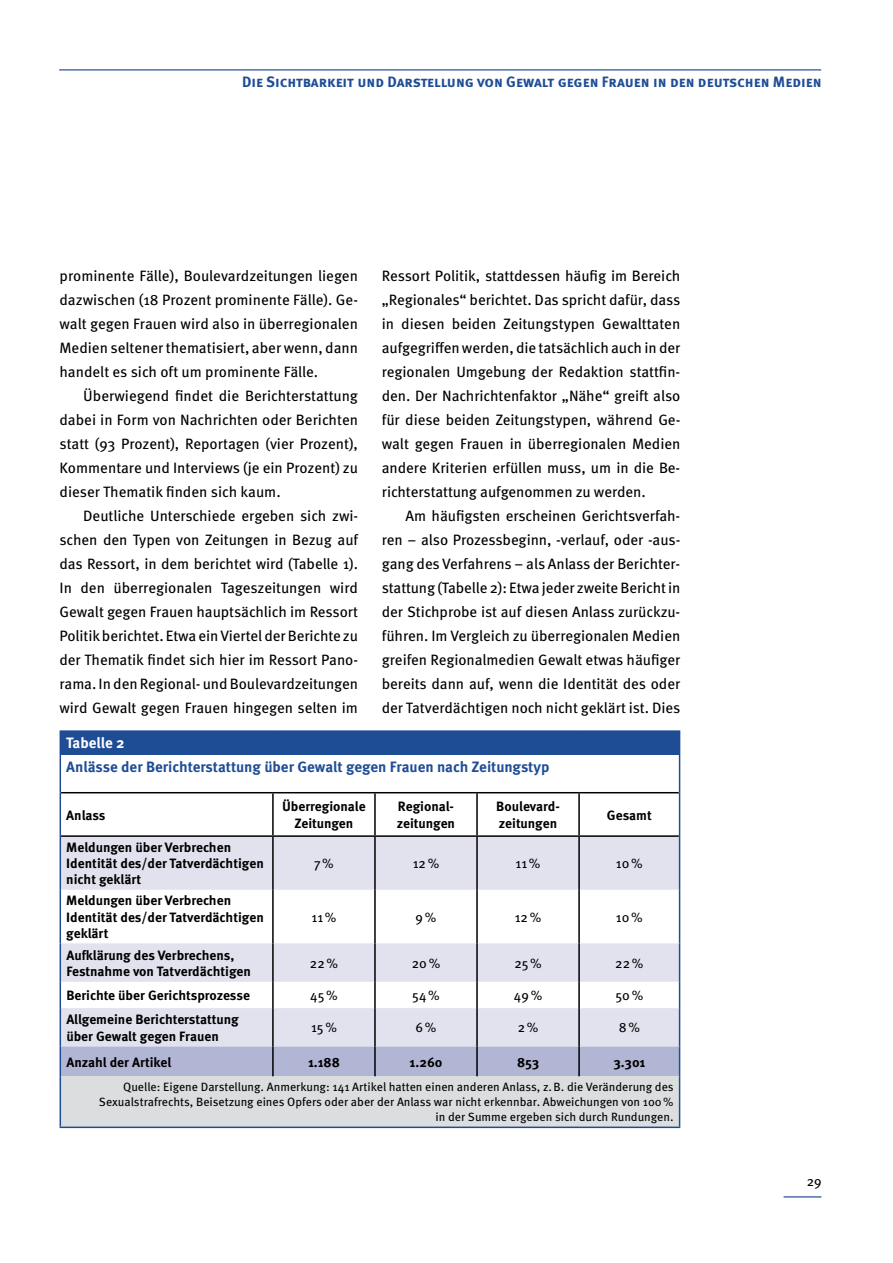
<style>
.page{position:relative;width:893px;height:1263px;background:#fff}
.page>*{position:absolute;margin:0;border:0;box-sizing:border-box;transform-origin:0 0}
.t1{font:15px/24px "Meta OT";letter-spacing:-.005em;color:#000;text-align:justify}
.t2{font:700 15px "Meta OT";color:#1f4d95}
.t3{font:700 15px "Meta OT";color:#fff}
.t4{font:700 13.5px/16.2px "Meta OT";color:#000}
.t5{font:13.5px "Meta OT";color:#000}
.t6{font:12px/15px "Meta OT";color:#000;text-align:right}
</style>
<div class="page">
<hr style="left:59px;top:69px;width:762px;height:2px;background:#1f4d95">
<hr style="left:783px;top:1196px;width:38px;height:1px;background:#1f4d95">
<div style="left:60px;top:731px;width:620px;height:23px;background:#1f4d95"></div>
<svg style="left:61px;top:837px;width:618px;height:209px;fill:#e1e2ee"></svg>
<div style="left:61px;top:1046px;width:618px;height:30px;background:#b1b6d5"></div>
<div style="left:60px;top:1076px;width:620px;height:51px;background:#dcddde"></div>
<hr style="left:61px;top:835px;width:212px;height:2px;background:#000">
<hr style="left:273px;top:835px;width:102px;height:2px;background:#000">
<hr style="left:375px;top:835px;width:102px;height:2px;background:#000">
<hr style="left:477px;top:835px;width:102px;height:2px;background:#000">
<hr style="left:579px;top:792px;width:100px;height:1px;background:#000">
<hr style="left:579px;top:835px;width:100px;height:2px;background:#000">
<hr style="left:61px;top:792px;width:212px;height:1px;background:#000">
<hr style="left:273px;top:792px;width:102px;height:1px;background:#000">
<hr style="left:272px;top:793px;width:2px;height:42px;background:#000">
<hr style="left:375px;top:792px;width:102px;height:1px;background:#000">
<hr style="left:374px;top:793px;width:2px;height:42px;background:#000">
<hr style="left:477px;top:792px;width:102px;height:1px;background:#000">
<hr style="left:476px;top:793px;width:2px;height:42px;background:#000">
<hr style="left:578px;top:793px;width:2px;height:42px;background:#000">
<hr style="left:272px;top:837px;width:2px;height:53px;background:#000">
<hr style="left:374px;top:837px;width:2px;height:53px;background:#000">
<hr style="left:476px;top:837px;width:2px;height:53px;background:#000">
<hr style="left:578px;top:837px;width:2px;height:53px;background:#000">
<hr style="left:272px;top:890px;width:2px;height:53px;background:#000">
<hr style="left:374px;top:890px;width:2px;height:53px;background:#000">
<hr style="left:476px;top:890px;width:2px;height:53px;background:#000">
<hr style="left:578px;top:890px;width:2px;height:53px;background:#000">
<hr style="left:272px;top:943px;width:2px;height:39px;background:#000">
<hr style="left:374px;top:943px;width:2px;height:39px;background:#000">
<hr style="left:476px;top:943px;width:2px;height:39px;background:#000">
<hr style="left:578px;top:943px;width:2px;height:39px;background:#000">
<hr style="left:272px;top:982px;width:2px;height:26px;background:#000">
<hr style="left:374px;top:982px;width:2px;height:26px;background:#000">
<hr style="left:476px;top:982px;width:2px;height:26px;background:#000">
<hr style="left:578px;top:982px;width:2px;height:26px;background:#000">
<hr style="left:272px;top:1008px;width:2px;height:38px;background:#000">
<hr style="left:374px;top:1008px;width:2px;height:38px;background:#000">
<hr style="left:476px;top:1008px;width:2px;height:38px;background:#000">
<hr style="left:578px;top:1008px;width:2px;height:38px;background:#000">
<hr style="left:272px;top:1046px;width:2px;height:30px;background:#000">
<hr style="left:374px;top:1046px;width:2px;height:30px;background:#000">
<hr style="left:476px;top:1046px;width:2px;height:30px;background:#000">
<hr style="left:578px;top:1046px;width:2px;height:30px;background:#000">
<hr style="left:60px;top:730px;width:213px;height:2px;background:#1f4d95">
<hr style="left:273px;top:730px;width:102px;height:2px;background:#1f4d95">
<hr style="left:375px;top:730px;width:102px;height:2px;background:#1f4d95">
<hr style="left:477px;top:730px;width:102px;height:2px;background:#1f4d95">
<hr style="left:579px;top:730px;width:101px;height:2px;background:#1f4d95">
<hr style="left:60px;top:754px;width:1px;height:39px;background:#1f4d95">
<hr style="left:679px;top:754px;width:1px;height:39px;background:#1f4d95">
<hr style="left:60px;top:793px;width:1px;height:43px;background:#1f4d95">
<hr style="left:679px;top:793px;width:1px;height:43px;background:#1f4d95">
<hr style="left:60px;top:836px;width:1px;height:54px;background:#1f4d95">
<hr style="left:679px;top:836px;width:1px;height:54px;background:#1f4d95">
<hr style="left:60px;top:890px;width:1px;height:53px;background:#1f4d95">
<hr style="left:679px;top:890px;width:1px;height:53px;background:#1f4d95">
<hr style="left:60px;top:943px;width:1px;height:39px;background:#1f4d95">
<hr style="left:679px;top:943px;width:1px;height:39px;background:#1f4d95">
<svg style="left:60px;top:982px;width:1px;height:26px"></svg>
<svg style="left:679px;top:982px;width:1px;height:26px"></svg>
<hr style="left:60px;top:1008px;width:1px;height:38px;background:#1f4d95">
<hr style="left:679px;top:1008px;width:1px;height:38px;background:#1f4d95">
<hr style="left:60px;top:1046px;width:1px;height:30px;background:#1f4d95">
<hr style="left:679px;top:1046px;width:1px;height:30px;background:#1f4d95">
<hr style="left:60px;top:1076px;width:1px;height:50px;background:#1f4d95">
<hr style="left:679px;top:1076px;width:1px;height:50px;background:#1f4d95">
<hr style="left:60px;top:1126px;width:213px;height:2px;background:#1f4d95">
<hr style="left:273px;top:1126px;width:102px;height:2px;background:#1f4d95">
<hr style="left:375px;top:1126px;width:102px;height:2px;background:#1f4d95">
<hr style="left:477px;top:1126px;width:102px;height:2px;background:#1f4d95">
<hr style="left:579px;top:1126px;width:101px;height:2px;background:#1f4d95">
<p class="t2" style="left:242px;top:73px;width:581px">Die Sichtbarkeit und Darstellung von Gewalt gegen Frauen in den deutschen Medien</p>
<p class="t1" style="left:60px;top:264px;width:300px">prominente Fälle), Boulevardzeitungen liegen dazwischen (18 Prozent prominente Fälle). Ge&shy;walt gegen Frauen wird also in überregionalen Medien seltener thematisiert, aber wenn, dann handelt es sich oft um prominente Fälle.</p>
<p class="t1" style="left:60px;top:384px;width:300px;text-indent:24px">Überwiegend findet die Berichterstattung dabei in Form von Nachrichten oder Berichten statt (93 Prozent), Reportagen (vier Prozent), Kommentare und Interviews (je ein Prozent) zu dieser Thematik finden sich kaum.</p>
<p class="t1" style="left:60px;top:504px;width:300px;text-indent:24px">Deutliche Unterschiede ergeben sich zwi&shy;schen den Typen von Zeitungen in Bezug auf das Ressort, in dem berichtet wird (Tabelle 1).<br>In den überregionalen Tageszeitungen wird Gewalt gegen Frauen hauptsächlich im Ressort Politik berichtet. Etwa ein Viertel der Berichte zu der Thematik findet sich hier im Ressort Pano&shy;rama. In den Regional- und Boulevardzeitungen wird Gewalt gegen Frauen hingegen selten im</p>
<p class="t1" style="left:382px;top:264px;width:300px">Ressort Politik, stattdessen häufig im Bereich „Regionales“ berichtet. Das spricht dafür, dass in diesen beiden Zeitungstypen Gewalttaten aufgegriffen werden, die tatsächlich auch in der regionalen Umgebung der Redaktion stattfin&shy;den. Der Nachrichtenfaktor „Nähe“ greift also für diese beiden Zeitungstypen, während Ge&shy;walt gegen Frauen in überregionalen Medien andere Kriterien erfüllen muss, um in die Be&shy;richterstattung aufgenommen zu werden.</p>
<p class="t1" style="left:382px;top:504px;width:300px;text-indent:24px">Am häufigsten erscheinen Gerichtsverfah&shy;ren – also Prozessbeginn, -verlauf, oder -aus&shy;gang des Verfahrens – als Anlass der Berichter&shy;stattung (Tabelle 2): Etwa jeder zweite Bericht in der Stichprobe ist auf diesen Anlass zurückzu&shy;führen. Im Vergleich zu überregionalen Medien greifen Regionalmedien Gewalt etwas häufiger bereits dann auf, wenn die Identität des oder der Tatverdächtigen noch nicht geklärt ist. Dies</p>
<p class="t3" style="left:66px;top:734px;width:60px">Tabelle 2</p>
<p class="t2" style="left:66px;top:757px;width:485px">Anlässe der Berichterstattung über Gewalt gegen Frauen nach Zeitungstyp</p>
<p class="t4" style="left:66px;top:807px;width:41px">Anlass</p>
<p class="t4" style="left:282px;top:799px;width:85px;text-align:center">Überregionale<br>Zeitungen</p>
<p class="t4" style="left:397px;top:799px;width:60px">Regional&shy;zeitungen</p>
<p class="t4" style="left:496px;top:799px;width:64px">Boulevard&shy;zeitungen</p>
<p class="t4" style="left:607px;top:807px;width:46px">Gesamt</p>
<p class="t4" style="left:66px;top:839px;width:199px">Meldungen über Verbrechen<br>Identität des/der Tatverdächtigen nicht geklärt</p>
<p class="t5" style="left:314px;top:855px;width:21px">7%</p>
<p class="t5" style="left:413px;top:855px;width:28px">12%</p>
<p class="t5" style="left:516px;top:855px;width:26px">11%</p>
<p class="t5" style="left:616px;top:855px;width:28px">10%</p>
<p class="t4" style="left:66px;top:893px;width:199px">Meldungen über Verbrechen<br>Identität des/der Tatverdächtigen geklärt</p>
<p class="t5" style="left:311px;top:908px;width:26px">11%</p>
<p class="t5" style="left:416px;top:908px;width:22px">9%</p>
<p class="t5" style="left:515px;top:908px;width:28px">12%</p>
<p class="t5" style="left:616px;top:908px;width:28px">10%</p>
<p class="t4" style="left:66px;top:947px;width:186px">Aufklärung des Verbrechens,<br>Festnahme von Tatverdächtigen</p>
<p class="t5" style="left:310px;top:954px;width:30px">22%</p>
<p class="t5" style="left:412px;top:954px;width:30px">20%</p>
<p class="t5" style="left:514px;top:954px;width:29px">25%</p>
<p class="t5" style="left:615px;top:954px;width:30px">22%</p>
<p class="t4" style="left:66px;top:987px;width:185px">Berichte über Gerichtsprozesse</p>
<p class="t5" style="left:310px;top:987px;width:29px">45%</p>
<p class="t5" style="left:412px;top:987px;width:29px">54%</p>
<p class="t5" style="left:514px;top:987px;width:30px">49%</p>
<p class="t5" style="left:615px;top:987px;width:29px">50%</p>
<p class="t4" style="left:66px;top:1012px;width:174px">Allgemeine Berichterstattung über Gewalt gegen Frauen</p>
<p class="t5" style="left:311px;top:1019px;width:27px">15%</p>
<p class="t5" style="left:416px;top:1019px;width:23px">6%</p>
<p class="t5" style="left:518px;top:1019px;width:22px">2%</p>
<p class="t5" style="left:619px;top:1019px;width:23px">8%</p>
<p class="t4" style="left:66px;top:1054px;width:107px">Anzahl der Artikel</p>
<p class="t4" style="left:308px;top:1054px;width:33px">1.188</p>
<p class="t4" style="left:410px;top:1054px;width:34px">1.260</p>
<p class="t4" style="left:517px;top:1054px;width:24px">853</p>
<p class="t4" style="left:613px;top:1054px;width:34px">3.301</p>
<p class="t6" style="left:99px;top:1080px;width:576px">Quelle: Eigene Darstellung. Anmerkung: 141 Artikel hatten einen anderen Anlass, z.B. die Veränderung des<br>Sexualstrafrechts, Beisetzung eines Opfers oder aber der Anlass war nicht erkennbar. Abweichungen von 100% in der Summe ergeben sich durch Rundungen.</p>
<p class="t5" style="left:807px;top:1172px;width:16px">29</p>
</div>
